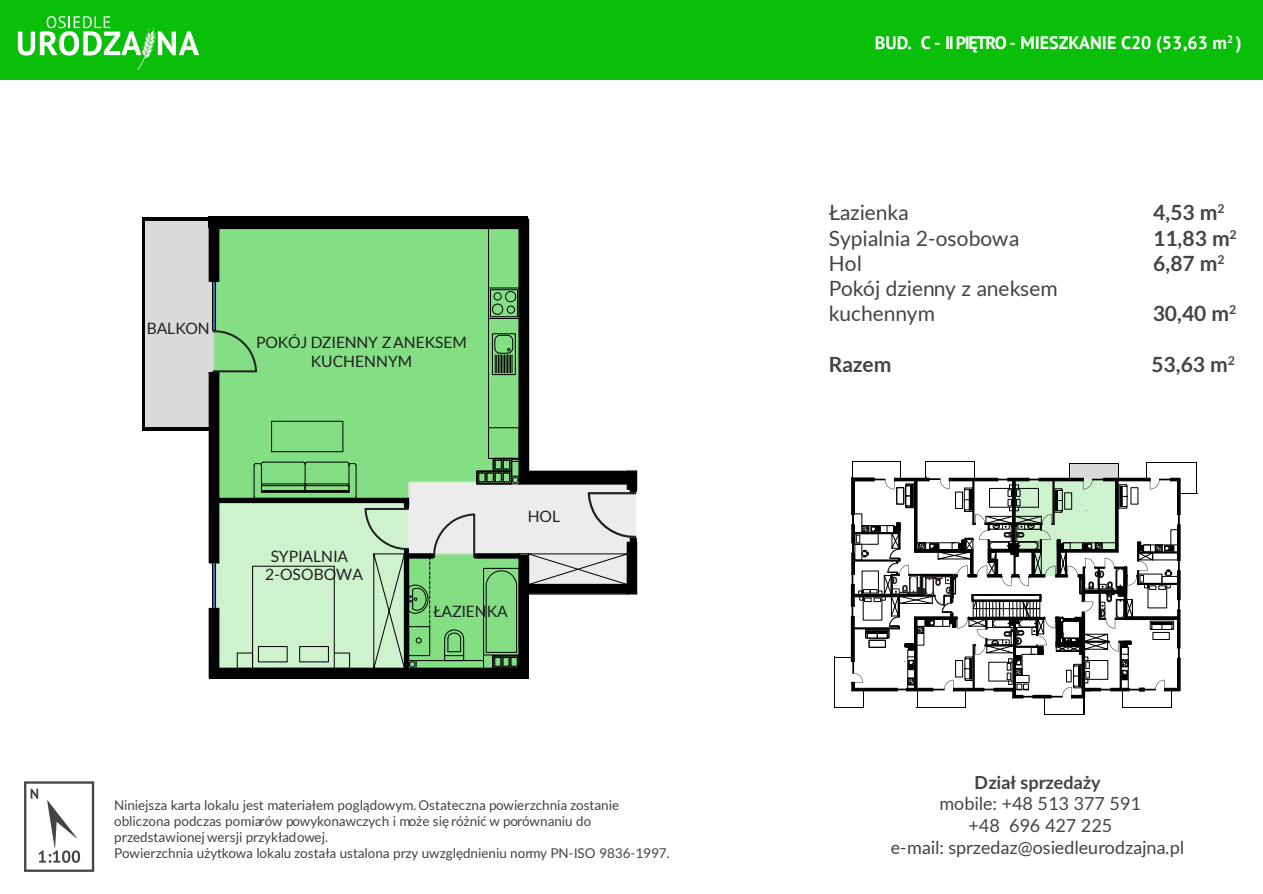
<style>
.page{position:relative;width:1263px;height:894px;background:#fff}
.page>*{position:absolute;margin:0;border:0;box-sizing:border-box;transform-origin:0 0}
.t1{font:21px/25.2px "Lato";color:#434444}
.t2{font:700 21px "Lato";color:#434444}
.t3{font:18px/21.6px "Lato";color:#434444;text-align:center}
.t4{font:700 18px "PT Sans";color:#fff}
.t5{font:700 18px "Lato";letter-spacing:-.005em;color:#434444}
.t6{font:15.6px/18.8px "Lato";color:#231f20;text-align:center}
.t7{font:15.6px "Lato";letter-spacing:-.02em;color:#231f20}
.t8{font:13.5px/16.2px "Lato";letter-spacing:-.01em;color:#434444}
</style>
<div class="page">
<div style="left:0;top:0;width:1263px;height:80px;background:#0abf0a"></div>
<svg style="left:18px;top:16px;width:181px;height:54px"></svg>
<svg style="left:24px;top:781px;width:70px;height:91px"></svg>
<img style="left:145px;top:221px;width:385px;height:454px">
<hr style="left:218px;top:372px;width:1px;height:191px;background:#000">
<hr style="left:209px;top:218px;width:1px;height:63px;background:#000">
<hr style="left:209px;top:373px;width:1px;height:189px;background:#000">
<hr style="left:528px;top:219px;width:1px;height:252px;background:#000">
<hr style="left:219px;top:228px;width:300px;height:1px;background:#000">
<hr style="left:518px;top:228px;width:2px;height:256px;background:#000">
<hr style="left:219px;top:668px;width:300px;height:1px;background:#000">
<hr style="left:219px;top:502px;width:185px;height:1px;background:#000">
<hr style="left:219px;top:498px;width:190px;height:1px;background:#000">
<hr style="left:488px;top:228px;width:1px;height:230px;background:#000">
<hr style="left:261px;top:492px;width:88px;height:1px;background:#000">
<hr style="left:263px;top:484px;width:41px;height:1px;background:#000">
<hr style="left:263px;top:485px;width:41px;height:1px;background:#000">
<hr style="left:263px;top:491px;width:41px;height:1px;background:#000">
<hr style="left:263px;top:462px;width:40px;height:1px;background:#000">
<hr style="left:306px;top:484px;width:42px;height:1px;background:#000">
<hr style="left:306px;top:485px;width:42px;height:1px;background:#000">
<hr style="left:306px;top:491px;width:42px;height:1px;background:#000">
<hr style="left:307px;top:462px;width:40px;height:1px;background:#000">
<svg style="left:346px;top:461px;width:11px;height:37px"></svg>
<svg style="left:302px;top:461px;width:6px;height:31px"></svg>
<svg style="left:253px;top:461px;width:11px;height:37px"></svg>
<div style="left:271px;top:421px;width:72px;height:31px;border:1px solid #000"></div>
<div style="left:490px;top:289px;width:28px;height:28px;border:1px solid #000"></div>
<svg style="left:492px;top:291px;width:24px;height:24px"></svg>
<div style="left:488px;top:288px;width:32px;height:31px;border:1px solid #000"></div>
<div style="left:492px;top:333px;width:24px;height:42px;border:1px solid #000"></div>
<svg style="left:494px;top:334px;width:20px;height:39px"></svg>
<div style="left:488px;top:427px;width:32px;height:32px;border:1px solid #000"></div>
<svg style="left:237px;top:565px;width:98px;height:103px;background:#c8ebc8"></svg>
<div style="left:334px;top:653px;width:16px;height:16px;border:1px solid #000"></div>
<div style="left:258px;top:646px;width:30px;height:16px;border:1px solid #000"></div>
<div style="left:299px;top:646px;width:30px;height:16px;border:1px solid #000"></div>
<hr style="left:142px;top:428px;width:67px;height:3px;background:#010101">
<hr style="left:142px;top:218px;width:67px;height:3px;background:#010101">
<hr style="left:142px;top:218px;width:3px;height:213px;background:#010101">
<svg style="left:212px;top:562px;width:4px;height:46px"></svg>
<div style="left:209px;top:608px;width:10px;height:70px;background:#010101"></div>
<div style="left:210px;top:372px;width:9px;height:190px;background:#010101"></div>
<svg style="left:212px;top:281px;width:4px;height:49px"></svg>
<svg style="left:209px;top:330px;width:48px;height:44px;background:#80c880"></svg>
<div style="left:210px;top:218px;width:9px;height:63px;background:#010101"></div>
<div style="left:209px;top:217px;width:319px;height:11px;background:#010101"></div>
<hr style="left:214px;top:499px;width:195px;height:3px;background:#010101">
<div style="left:213px;top:669px;width:315px;height:9px;background:#010101"></div>
<div style="left:519px;top:224px;width:9px;height:259px;background:#010101"></div>
<svg style="left:364px;top:457px;width:273px;height:221px"></svg>
<hr style="left:1197px;top:463px;width:1px;height:31px;background:#010101">
<svg style="left:834px;top:461px;width:363px;height:254px"></svg>
<hr style="left:851px;top:617px;width:1px;height:44px;background:#000">
<p class="t6" style="left:147px;top:319px;width:65px">BALKON</p>
<p class="t6" style="left:256px;top:333px;width:213px">POKÓJ DZIENNY ZANEKSEM<br>KUCHENNYM</p>
<p class="t6" style="left:265px;top:546px;width:99px;text-align:left;text-indent:6px">SYPIALNIA<br>2-OSOBOWA</p>
<p class="t6" style="left:528px;top:506px;width:34px">HOL</p>
<p class="t7" style="left:433px;top:602px;width:76px">ŁAZIENKA</p>
<p class="t8" style="left:114px;top:797px;width:557px">Niniejsza karta lokalu jest materiałem poglądowym. Ostateczna powierzchnia zostanie obliczona podczas pomiarów powykonawczych i może się różnić w porównaniu do przedstawionejwersji przykładowej.<br>Powierzchnia użytkowa lokalu została ustalona przy uwzględnieniu normy PN-ISO 9836-1997.</p>
<h2 class="t4" style="left:875px;top:31px;width:368px">BUD. C - IIPIĘTRO- MIESZKANIE C20 (53,63 m<sup>2</sup> )</h2>
<h1 class="t1" style="left:829px;top:200px;width:82px">Łazienka</h1>
<h1 class="t2" style="left:1153px;top:201px;width:73px">4,53 m<sup>2</sup></h1>
<h1 class="t1" style="left:829px;top:225px;width:192px">Sypialnia 2-osobowa</h1>
<h1 class="t2" style="left:1153px;top:226px;width:85px">11,83 m<sup>2</sup></h1>
<h1 class="t1" style="left:829px;top:251px;width:35px">Hol</h1>
<h1 class="t2" style="left:1153px;top:251px;width:73px">6,87 m<sup>2</sup></h1>
<h1 class="t1" style="left:829px;top:276px;width:231px">Pokój dzienny z aneksem kuchennym</h1>
<h1 class="t2" style="left:1153px;top:302px;width:85px">30,40 m<sup>2</sup></h1>
<h1 class="t2" style="left:829px;top:352px;width:64px">Razem</h1>
<h1 class="t2" style="left:1151px;top:352px;width:85px">53,63 m<sup>2</sup></h1>
<h2 class="t5" style="left:975px;top:772px;width:128px">Dział sprzedaży</h2>
<h2 class="t3" style="left:891px;top:793px;width:295px">mobile: +48 513 377 591<br>+48 696 427 225<br>e-mail: sprzedaz@osiedleurodzajna.pl</h2>
</div>
